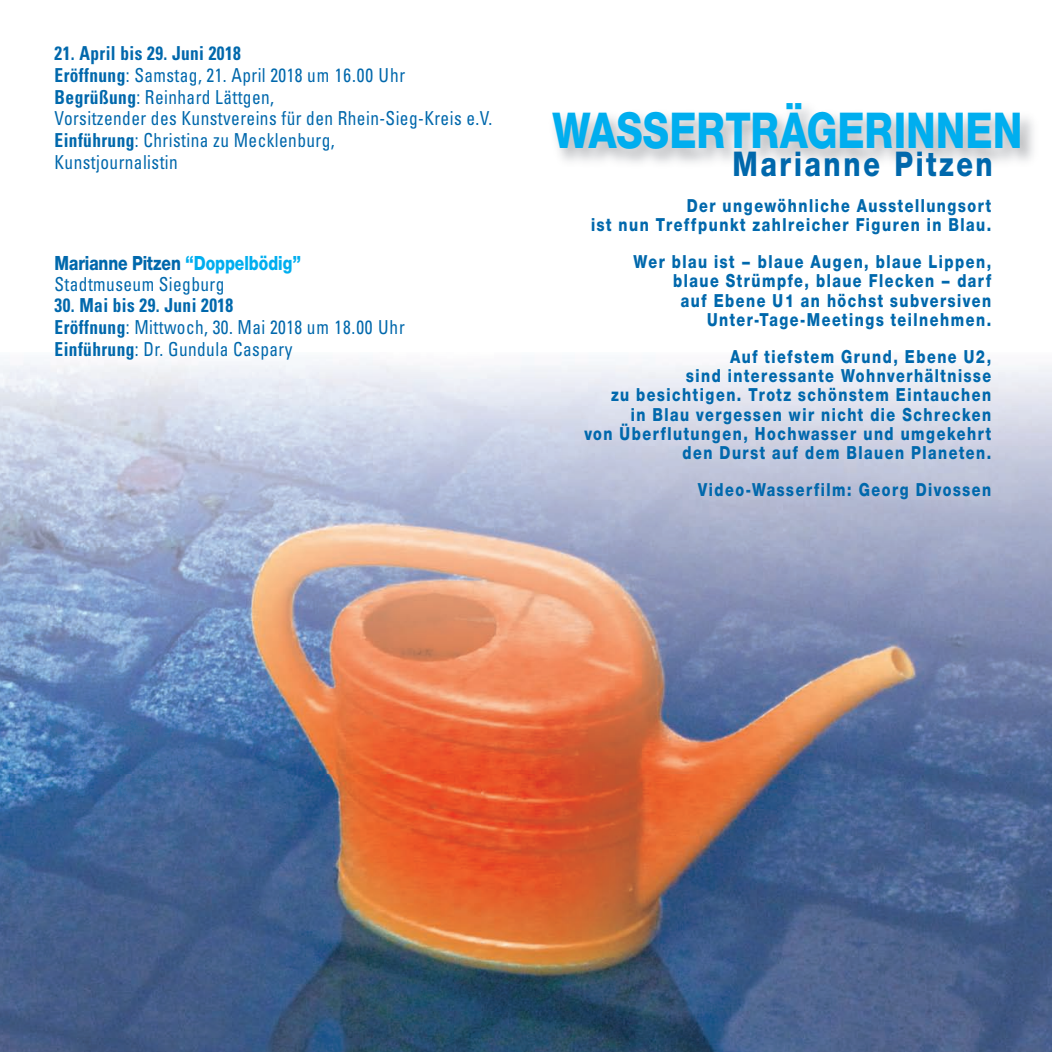
<style>
.page{position:relative;width:1052px;height:1052px;background:#fff}
.page>*{position:absolute;margin:0;border:0;box-sizing:border-box;transform-origin:0 0}
.t1{font:800 53.02px "Nimbus Sans Novus T";color:#00aeef;scale:.8 1}
.t2{font:800 36.57px "Nimbus Sans Novus T";letter-spacing:.1em;color:#0068ac;scale:.8 1}
.t3{font:800 21px "Nimbus Sans Novus T";color:#0068ac;scale:.8 1}
.t4{font:800 19.25px/19.2px "Nimbus Sans Novus T";letter-spacing:.1em;color:#0068ac;text-align:right;scale:.8 1}
.t5{font:condensed 19.25px/21.7px "Univers";letter-spacing:.025em;color:#0068ac;scale:.9 1}
.s1{font-weight:700}
.s2{color:#00aeef}
</style>
<div class="page">
<img style="left:0;top:773px;width:1052px;height:279px">
<img style="left:0;top:358px;width:1052px;height:415px">
<p class="t5" style="left:55px;top:44px;width:488px"><span class="s1">21. April bis 29. Juni 2018<br>Eröffnung</span>: Samstag, 21. April 2018 um 16.00 Uhr <span class="s1">Begrüßung</span>: Reinhard Lättgen,<br>Vorsitzender des Kunstvereins für den Rhein-Sieg-Kreis e.V.<br><span class="s1">Einführung</span>: Christina zu Mecklenburg,<br>Kunstjournalistin</p>
<p class="t3" style="left:55px;top:256px;width:310px">Marianne Pitzen <span class="s2">“Doppelbödig”</span></p>
<p class="t5" style="left:55px;top:275px;width:190px">Stadtmuseum Siegburg</p>
<p class="t5" style="left:55px;top:296px;width:391px"><span class="s1">30. Mai bis 29. Juni 2018<br>Eröffnung</span>: Mittwoch, 30. Mai 2018 um 18.00 Uhr<br><span class="s1">Einführung</span>: Dr. Gundula Caspary</p>
<h1 class="t1" style="left:552px;top:113px;width:589px">WASSERTRÄGERINNEN</h1>
<h2 class="t2" style="left:732px;top:151px;width:327px">Marianne Pitzen</h2>
<p class="t4" style="left:591px;top:198px;width:502px">Der ungewöhnliche Ausstellungsort<br>ist nun Treffpunkt zahlreicher Figuren in Blau.</p>
<p class="t4" style="left:633px;top:254px;width:448px">Wer blau ist – blaue Augen, blaue Lippen, blaue Strümpfe, blaue Flecken – darf<br>auf Ebene U1 an höchst subversiven Unter-Tage-Meetings teilnehmen.</p>
<p class="t4" style="left:584px;top:348px;width:510px">Auf tiefstem Grund, Ebene U2,<br>sind interessante Wohnverhältnisse<br>zu besichtigen. Trotz schönstem Eintauchen<br>in Blau vergessen wir nicht die Schrecken<br>von Überflutungen, Hochwasser und umgekehrt den Durst auf dem Blauen Planeten.</p>
<p class="t4" style="left:698px;top:481px;width:368px">Video-Wasserfilm: Georg Divossen</p>
</div>
